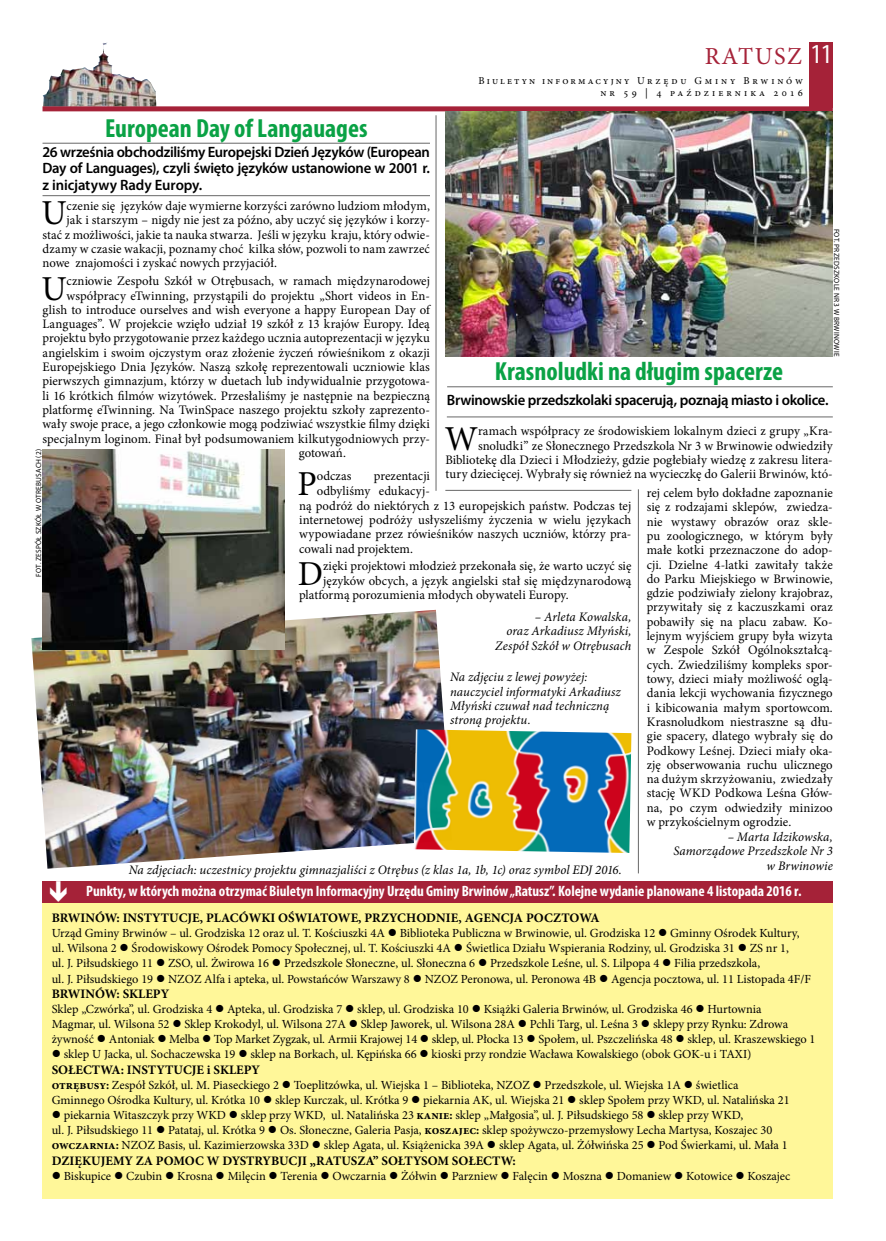
<style>
.page{position:relative;width:886px;height:1241px;background:#fff}
.page>*{position:absolute;margin:0;border:0;box-sizing:border-box;transform-origin:0 0}
.t1{font:35px "Minion Pro";color:#000}
.t2{font:700 condensed 26.25px "Myriad Pro";color:#0aa245}
.t3{font:24.38px "Minion Pro";color:#a52238}
.t4{font:600 15px/16.5px "Myriad Pro";letter-spacing:-.02em;color:#000;text-align:justify}
.t5{font:700 condensed 15px "Myriad Pro";color:#fff}
.t6{font:13px/14.2px "Minion Pro";letter-spacing:.005em;color:#000;text-align:right}
.t7{font:italic 13px/14.2px "Minion Pro";letter-spacing:.005em;color:#000;text-align:right}
.t8{font:700 13px "Minion Pro";color:#000}
.t9{font:12.38px/15.1px "Minion Pro";color:#000}
.t10{font:10.5px/12.6px "Minion Pro";letter-spacing:.265em;color:#000;text-align:right}
.t11{font:7.5px "Myriad Pro";letter-spacing:.035em;color:#000}
.s1{font-family:"Myriad Pro";font-stretch:condensed;font-size:27.5px;color:#fff}
.s2{font-weight:700}
</style>
<div class="page">
<div style="left:810px;top:43px;width:23px;height:65px;background:#a52238"></div>
<img style="left:43px;top:43px;width:113px;height:63px">
<div style="left:43px;top:106px;width:790px;height:5px;background:#a52238"></div>
<hr style="left:447px;top:386px;width:386px;height:1px;background:#000">
<hr style="left:447px;top:416px;width:386px;height:1px;background:#000">
<hr style="left:445px;top:490px;width:186px;height:1px;background:#000">
<div style="left:43px;top:886px;width:790px;height:312px;background:#fff799"></div>
<div style="left:43px;top:881px;width:790px;height:21px;background:#a52238"></div>
<img style="left:31px;top:609px;width:414px;height:259px">
<img style="left:445px;top:112px;width:388px;height:244px">
<hr style="left:43px;top:143px;width:387px;height:1px;background:#000">
<hr style="left:43px;top:195px;width:387px;height:1px;background:#000">
<img style="left:43px;top:449px;width:242px;height:200px">
<img style="left:414px;top:729px;width:217px;height:123px">
<hr style="left:435px;top:115px;width:1px;height:376px;background:#000">
<hr style="left:638px;top:489px;width:1px;height:384px;background:#000">
<h2 class="t2" style="left:105px;top:111px;width:264px">European Day of Langauages</h2>
<p class="t4" style="left:43px;top:143px;width:389px">26 września obchodziliśmy Europejski Dzień Języków (European Day of Languages), czyli święto języków ustanowione w 2001 r. z inicjatywy Rady Europy.</p>
<h3 class="t3" style="left:705px;top:39px;width:18px">ratu</h3>
<h3 class="t3" style="left:774px;top:39px;width:59px">sz <span class="s1">11</span></h3>
<p class="t10" style="left:478px;top:74px;width:326px">Biuletyn informacyjny Urzędu Gminy Brwinów nr 59 | 4 października 2016</p>
<h1 class="t1" style="left:41px;top:190px;width:27px">U</h1>
<p class="t6" style="left:67px;top:199px;width:365px">czenie się języków daje wymierne korzyści zarówno ludziom młodym,</p>
<p class="t6" style="left:67px;top:213px;width:365px">jak i starszym – nigdy nie jest za późno, aby uczyć się języków i korzy-</p>
<p class="t6" style="left:43px;top:227px;width:389px">stać z możliwości, jakie ta nauka stwarza. Jeśli w języku kraju, który odwie-</p>
<p class="t6" style="left:43px;top:242px;width:389px">dzamy w czasie wakacji, poznamy choć kilka słów, pozwoli to nam zawrzeć</p>
<p class="t6" style="left:43px;top:256px;width:236px">nowe znajomości i zyskać nowych przyjaciół.</p>
<h1 class="t1" style="left:41px;top:265px;width:27px">U</h1>
<p class="t6" style="left:67px;top:274px;width:365px">czniowie Zespołu Szkół w Otrębusach, w ramach międzynarodowej</p>
<p class="t11" style="left:841px;top:228px;width:129px;rotate:90deg">Fot. Przedszkole nr 3 w Brwinowie</p>
<p class="t6" style="left:67px;top:288px;width:365px">współpracy eTwinning, przystąpili do projektu „Short videos in En-</p>
<p class="t6" style="left:43px;top:302px;width:390px">glish to introduce ourselves and wish everyone a happy European Day of</p>
<p class="t6" style="left:43px;top:317px;width:389px">Languages”. W projekcie wzięło udział 19 szkół z 13 krajów Europy. Ideą</p>
<p class="t6" style="left:43px;top:331px;width:389px">projektu było przygotowanie przez każdego ucznia autoprezentacji w języku</p>
<p class="t6" style="left:43px;top:345px;width:389px">angielskim i swoim ojczystym oraz złożenie życzeń rówieśnikom z okazji</p>
<p class="t6" style="left:43px;top:360px;width:389px">Europejskiego Dnia Języków. Naszą szkołę reprezentowali uczniowie klas</p>
<p class="t6" style="left:43px;top:374px;width:389px">pierwszych gimnazjum, którzy w duetach lub indywidualnie przygotowa-</p>
<p class="t6" style="left:43px;top:388px;width:389px">li 16 krótkich filmów wizytówek. Przesłaliśmy je następnie na bezpieczną</p>
<p class="t6" style="left:43px;top:402px;width:389px">platformę eTwinning. Na TwinSpace naszego projektu szkoły zaprezento-</p>
<p class="t6" style="left:43px;top:417px;width:389px">wały swoje prace, a jego członkowie mogą podziwiać wszystkie filmy dzięki</p>
<p class="t6" style="left:43px;top:431px;width:389px">specjalnym loginom. Finał był podsumowaniem kilkutygodniowych przy-</p>
<p class="t6" style="left:299px;top:445px;width:49px">gotowań.</p>
<h1 class="t1" style="left:297px;top:460px;width:21px">P</h1>
<p class="t6" style="left:317px;top:469px;width:36px">odczas</p>
<h2 class="t2" style="left:495px;top:354px;width:290px">Krasnoludki na długim spacerze</h2>
<p class="t4" style="left:447px;top:391px;width:383px">Brwinowskie przedszkolaki spacerują, poznają miasto i okolice.</p>
<p class="t6" style="left:445px;top:424px;width:389px">ramach współpracy ze środowiskiem lokalnym dzieci z grupy „Kra&shy;snoludki” ze Słonecznego Przedszkola Nr 3 w Brwinowie odwiedziły Bibliotekę dla Dzieci i Młodzieży, gdzie pogłebiały wiedzę z zakresu litera&shy;tury dziecięcej. Wybrały się również na wycieczkę do Galerii Brwinów, któ-</p>
<h1 class="t1" style="left:445px;top:415px;width:35px">W</h1>
<p class="t11" style="left:34px;top:577px;width:129px;rotate:-90deg">Fot. Zespół Szkół w Otrębusach (2)</p>
<p class="t6" style="left:317px;top:469px;width:115px">prezentacji<br>odbyliśmy edukacyj-</p>
<p class="t6" style="left:647px;top:485px;width:188px;text-align:justify">rej celem było dokładne zapoznanie się z rodzajami sklepów, zwiedza&shy;nie wystawy obrazów oraz skle&shy;pu zoologicznego, w którym były małe kotki przeznaczone do adop&shy;cji. Dzielne 4-latki zawitały także do Parku Miejskiego w Brwinowie, gdzie podziwiały zielony krajobraz, przywitały się z kaczuszkami oraz pobawiły się na placu zabaw. Ko&shy;lejnym wyjściem grupy była wizyta w Zespole Szkół Ogólnokształcą&shy;cych. Zwiedziliśmy kompleks spor&shy;towy, dzieci miały możliwość oglą&shy;dania lekcji wychowania fizycznego i kibicowania małym sportowcom.<br>Krasnoludkom niestraszne są dłu&shy;gie spacery, dlatego wybrały się do Podkowy Leśnej. Dzieci miały oka&shy;zję obserwowania ruchu ulicznego na dużym skrzyżowaniu, zwiedzały stację WKD Podkowa Leśna Głów&shy;na, po czym odwiedziły minizoo w przykościelnym ogrodzie.</p>
<p class="t7" style="left:673px;top:829px;width:161px">– Marta Idzikowska,<br>Samorządowe Przedszkole Nr 3 w Brwinowie</p>
<p class="t6" style="left:299px;top:498px;width:334px;text-align:justify">ną podróż do niektórych z 13 europejskich państw. Podczas tej internetowej podróży usłyszeliśmy życzenia w wielu językach wypowiadane przez rówieśników naszych uczniów, którzy pra&shy;cowali nad projektem.</p>
<h1 class="t1" style="left:298px;top:550px;width:27px">D</h1>
<p class="t6" style="left:323px;top:559px;width:310px">zięki projektowi młodzież przekonała się, że warto uczyć się</p>
<p class="t6" style="left:323px;top:573px;width:310px">języków obcych, a język angielski stał się międzynarodową</p>
<p class="t6" style="left:299px;top:587px;width:271px">platformą porozumienia młodych obywateli Europy.</p>
<p class="t7" style="left:495px;top:609px;width:138px">– Arleta Kowalska,<br>oraz Arkadiusz Młyński,<br>Zespół Szkół w Otrębusach</p>
<p class="t7" style="left:450px;top:670px;width:172px;text-align:left">Na zdjęciu z lewej powyżej: nauczyciel informatyki Arkadiusz<br>Młyński czuwał nad techniczną stroną projektu.</p>
<p class="t7" style="left:129px;top:862px;width:494px">Na zdjęciach: uczestnicy projektu gimnazjaliści z Otrębus (z klas 1a, 1b, 1c) oraz symbol EDJ 2016.</p>
<p class="t5" style="left:86px;top:881px;width:717px">Punkty, w których można otrzymać Biuletyn Informacyjny Urzędu Gminy Brwinów „Ratusz”. Kolejne wydanie planowane 4 listopada 2016 r.</p>
<p class="t8" style="left:52px;top:909px;width:550px">BRWINÓW: INSTYTUCJE, PLACÓWKI OŚWIATOWE, Przychodnie, AGENCJA POCZTOWA</p>
<p class="t9" style="left:52px;top:925px;width:761px">Urząd Gminy Brwinów – ul. Grodziska 12 oraz ul. T. Kościuszki 4A ● Biblioteka Publiczna w Brwinowie, ul. Grodziska 12 ● Gminny Ośrodek Kultury, ul. Wilsona 2 ● Środowiskowy Ośrodek Pomocy Społecznej, ul. T. Kościuszki 4A ● Świetlica Działu Wspierania Rodziny, ul. Grodziska 31 ● ZS nr 1,<br>ul. J. Piłsudskiego 11 ● ZSO, ul. Żwirowa 16 ● Przedszkole Słoneczne, ul. Słoneczna 6 ● Przedszkole Leśne, ul. S. Lilpopa 4 ● Filia przedszkola,<br>ul. J. Piłsudskiego 19 ● NZOZ Alfa i apteka, ul. Powstańców Warszawy 8 ● NZOZ Peronowa, ul. Peronowa 4B ● Agencja pocztowa, ul. 11 Listopada 4F/F</p>
<p class="t8" style="left:52px;top:984px;width:119px">BRWINÓW: SKLEPY</p>
<p class="t9" style="left:52px;top:1001px;width:765px">Sklep „Czwórka”, ul. Grodziska 4 ● Apteka, ul. Grodziska 7 ● sklep, ul. Grodziska 10 ● Książki Galeria Brwinów, ul. Grodziska 46 ● Hurtownia<br>Magmar, ul. Wilsona 52 ● Sklep Krokodyl, ul. Wilsona 27A ● Sklep Jaworek, ul. Wilsona 28A ● Pchli Targ, ul. Leśna 3 ● sklepy przy Rynku: Zdrowa żywność ● Antoniak ● Melba ● Top Market Zygzak, ul. Armii Krajowej 14 ● sklep, ul. Płocka 13 ● Społem, ul. Pszczelińska 48 ● sklep, ul. Kraszewskiego 1</p>
<p class="t9" style="left:52px;top:1046px;width:701px">● sklep U Jacka, ul. Sochaczewska 19 ● sklep na Borkach, ul. Kępińska 66 ● kioski przy rondzie Wacława Kowalskiego (obok GOK-u i TAXI)</p>
<p class="t8" style="left:52px;top:1060px;width:210px">SOŁECTWA: INSTYTUCJE i SKLEPY</p>
<p class="t9" style="left:52px;top:1077px;width:739px"><span class="s2">otrębusy:</span> Zespół Szkół, ul. M. Piaseckiego 2 ● Toeplitzówka, ul. Wiejska 1 – Biblioteka, NZOZ ● Przedszkole, ul. Wiejska 1A ● świetlica<br>Gminnego Ośrodka Kultury, ul. Krótka 10 ● sklep Kurczak, ul. Krótka 9 ● piekarnia AK, ul. Wiejska 21 ● sklep Społem przy WKD, ul. Natalińska 21</p>
<p class="t9" style="left:52px;top:1106px;width:737px">● piekarnia Witaszczyk przy WKD ● sklep przy WKD, ul. Natalińska 23 <span class="s2">kanie:</span> sklep „Małgosia”, ul. J. Piłsudskiego 58 ● sklep przy WKD,<br>ul. J. Piłsudskiego 11 ● Patataj, ul. Krótka 9 ● Os. Słoneczne, Galeria Pasja, <span class="s2">koszajec:</span> sklep spożywczo-przemysłowy Lecha Martysa, Koszajec 30 <span class="s2">owczarnia:</span> NZOZ Basis, ul. Kazimierzowska 33D ● sklep Agata, ul. Książenicka 39A ● sklep Agata, ul. Żółwińska 25 ● Pod Świerkami, ul. Mała 1</p>
<p class="t8" style="left:52px;top:1151px;width:466px">DZIĘKUJEMY ZA POMOC W DYSTRYBUCJI „RATUSZA” SOŁTYSOM SOŁECTW:</p>
<p class="t9" style="left:52px;top:1167px;width:740px">● Biskupice ● Czubin ● Krosna ● Milęcin ● Terenia ● Owczarnia ● Żółwin ● Parzniew ● Falęcin ● Moszna ● Domaniew ● Kotowice ● Koszajec</p>
</div>
